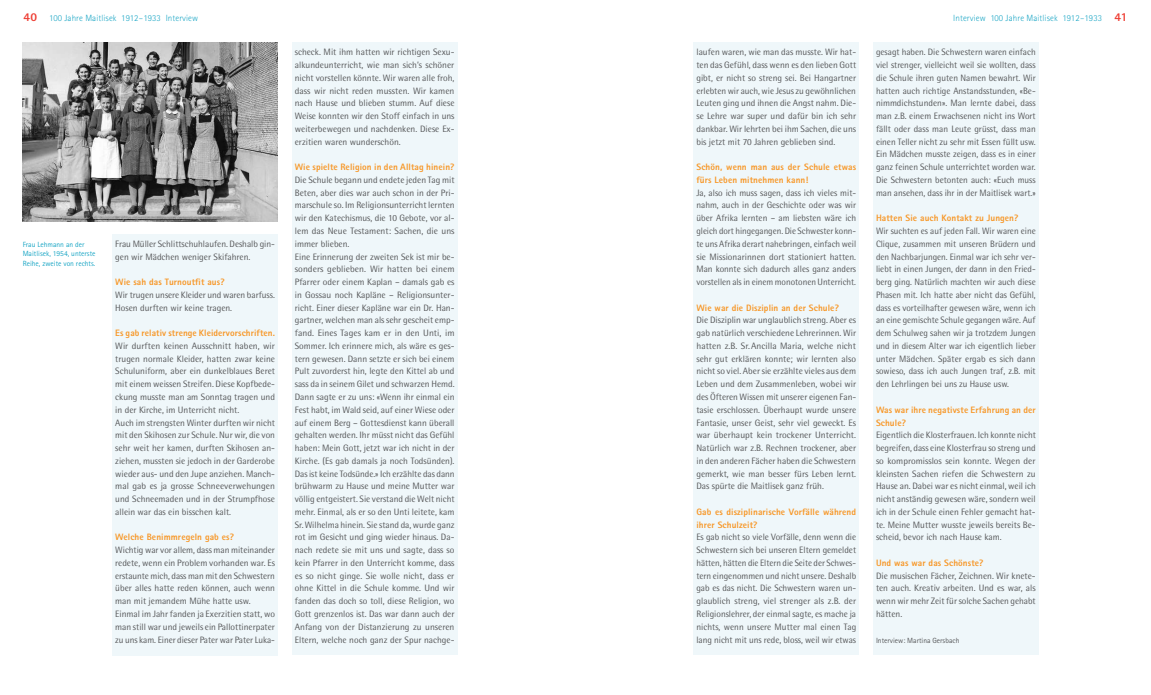
<style>
.page{position:relative;width:1151px;height:695px;background:#fff}
.page>*{position:absolute;margin:0;border:0;box-sizing:border-box;transform-origin:0 0}
.t1{font:9.2px/12.8px "Rotis Semi Sans";color:#57585a;text-align:justify}
.t2{font:800 9.2px/12.8px "Rotis Sans Serif";letter-spacing:.01em;color:#f79727}
.t3{font:300 9px "Rotis Sans Serif";letter-spacing:.01em;color:#1aa6c5}
.t4{font:7.5px/9.5px "Rotis Sans Serif";color:#1aa6c5}
.t5{font:7.5px "Rotis Sans Serif";color:#57585a}
.s1{font-weight:800;font-size:12px;color:#ee3e34}
</style>
<div class="page">
<div style="left:112px;top:234px;width:166px;height:421px;background:#eff7fa"></div>
<div style="left:292px;top:43px;width:165px;height:612px;background:#eff7fa"></div>
<img style="left:23px;top:43px;width:255px;height:178px">
<div style="left:694px;top:43px;width:165px;height:612px;background:#eff7fa"></div>
<div style="left:873px;top:43px;width:165px;height:612px;background:#eff7fa"></div>
<p class="t3" style="left:24px;top:13px;width:176px"><span class="s1">40</span> 100 Jahre Maitlisek 1912–1933 Interview</p>
<p class="t4" style="left:23px;top:239px;width:74px">Frau Lehmann an der<br>Maitlisek, 1954, unterste<br>Reihe, zweite von rechts.</p>
<p class="t1" style="left:115px;top:237px;width:161px">Frau Müller Schlittschuhlaufen. Deshalb gin&shy;gen wir Mädchen weniger Skifahren.</p>
<p class="t2" style="left:115px;top:275px;width:111px">Wie sah das Turnoutfit aus?</p>
<p class="t1" style="left:115px;top:288px;width:161px">Wir trugen unsere Kleider und waren barfuss.<br>Hosen durften wir keine tragen.</p>
<p class="t2" style="left:115px;top:326px;width:161px">Es gab relativ strenge Kleidervorschriften.</p>
<p class="t1" style="left:115px;top:339px;width:161px;text-align:left">Wir durften keinen Ausschnitt haben, wir trugen normale Kleider, hatten zwar keine Schuluniform, aber ein dunkelblaues Beret mit einem weissen Streifen. Diese Kopfbede&shy;ckung musste man am Sonntag tragen und in der Kirche, im Unterricht nicht.<br>Auch im strengsten Winter durften wir nicht mit den Skihosen zur Schule. Nur wir, die von sehr weit her kamen, durften Skihosen an&shy;ziehen, mussten sie jedoch in der Garderobe wieder aus- und den Jupe anziehen. Manch&shy;mal gab es ja grosse Schneeverwehungen und Schneemaden und in der Strumpfhose allein war das ein bisschen kalt.</p>
<p class="t2" style="left:115px;top:530px;width:120px">Welche Benimmregeln gab es?</p>
<p class="t1" style="left:115px;top:543px;width:161px;text-align:left">Wichtig war vor allem, dass man miteinander redete, wenn ein Problem vorhanden war. Es erstaunte mich, dass man mit den Schwestern über alles hatte reden können, auch wenn man mit jemandem Mühe hatte usw.<br>Einmal im Jahr fanden ja Exerzitien statt, wo man still war und jeweils ein Pallottinerpater zu uns kam. Einer dieser Pater war Pater Luka-</p>
<p class="t1" style="left:295px;top:46px;width:161px">scheck. Mit ihm hatten wir richtigen Sexu&shy;alkundeunterricht, wie man sich’s schöner nicht vorstellen könnte. Wir waren alle froh, dass wir nicht reden mussten. Wir kamen nach Hause und blieben stumm. Auf diese Weise konnten wir den Stoff einfach in uns weiterbewegen und nachdenken. Diese Ex&shy;erzitien waren wunderschön.</p>
<p class="t2" style="left:295px;top:160px;width:161px">Wie spielte Religion in den Alltag hinein?</p>
<p class="t1" style="left:295px;top:173px;width:161px;text-align:left">Die Schule begann und endete jeden Tag mit Beten, aber dies war auch schon in der Pri&shy;marschule so. Im Religionsunterricht lernten wir den Katechismus, die 10 Gebote, vor al&shy;lem das Neue Testament: Sachen, die uns immer blieben.<br>Eine Erinnerung der zweiten Sek ist mir be&shy;sonders geblieben. Wir hatten bei einem Pfarrer oder einem Kaplan – damals gab es in Gossau noch Kapläne – Religionsunter&shy;richt. Einer dieser Kapläne war ein Dr. Han&shy;gartner, welchen man als sehr gescheit emp&shy;fand. Eines Tages kam er in den Unti, im Sommer. Ich erinnere mich, als wäre es ges&shy;tern gewesen. Dann setzte er sich bei einem Pult zuvorderst hin, legte den Kittel ab und sass da in seinem Gilet und schwarzen Hemd.<br>Dann sagte er zu uns: «Wenn ihr einmal ein Fest habt, im Wald seid, auf einer Wiese oder auf einem Berg – Gottesdienst kann überall gehalten werden. Ihr müsst nicht das Gefühl haben: Mein Gott, jetzt war ich nicht in der Kirche. (Es gab damals ja noch Todsünden).<br>Das ist keine Todsünde.» Ich erzählte das dann brühwarm zu Hause und meine Mutter war völlig entgeistert. Sie verstand die Welt nicht mehr. Einmal, als er so den Unti leitete, kam Sr.Wilhelma hinein. Sie stand da, wurde ganz rot im Gesicht und ging wieder hinaus. Da&shy;nach redete sie mit uns und sagte, dass so kein Pfarrer in den Unterricht komme, dass es so nicht ginge. Sie wolle nicht, dass er ohne Kittel in die Schule komme. Und wir fanden das doch so toll, diese Religion, wo Gott grenzenlos ist. Das war dann auch der Anfang von der Distanzierung zu unseren Eltern, welche noch ganz der Spur nachge-</p>
<p class="t1" style="left:696px;top:46px;width:161px">laufen waren, wie man das musste. Wir hat&shy;ten das Gefühl, dass wenn es den lieben Gott gibt, er nicht so streng sei. Bei Hangartner erlebten wir auch, wie Jesus zu gewöhnlichen Leuten ging und ihnen die Angst nahm. Die&shy;se Lehre war super und dafür bin ich sehr dankbar. Wir lehrten bei ihm Sachen, die uns bis jetzt mit 70 Jahren geblieben sind.</p>
<p class="t2" style="left:696px;top:160px;width:161px">Schön, wenn man aus der Schule etwas fürs Leben mitnehmen kann!</p>
<p class="t1" style="left:696px;top:186px;width:161px">Ja, also ich muss sagen, dass ich vieles mit&shy;nahm, auch in der Geschichte oder was wir über Afrika lernten – am liebsten wäre ich gleich dort hingegangen. Die Schwester konn&shy;te uns Afrika derart nahebringen, einfach weil sie Missionarinnen dort stationiert hatten.<br>Man konnte sich dadurch alles ganz anders vorstellen als in einem monotonen Unterricht.</p>
<p class="t2" style="left:696px;top:301px;width:144px">Wie war die Disziplin an der Schule?</p>
<p class="t1" style="left:696px;top:314px;width:161px">Die Disziplin war unglaublich streng. Aber es gab natürlich verschiedene Lehrerinnen. Wir hatten z.B. Sr.Ancilla Maria, welche nicht sehr gut erklären konnte; wir lernten also nicht so viel. Aber sie erzählte vieles aus dem Leben und dem Zusammenleben, wobei wir des Öfteren Wissen mit unserer eigenen Fan&shy;tasie erschlossen. Überhaupt wurde unsere Fantasie, unser Geist, sehr viel geweckt. Es war überhaupt kein trockener Unterricht.<br>Natürlich war z.B. Rechnen trockener, aber in den anderen Fächer haben die Schwestern gemerkt, wie man besser fürs Leben lernt.<br>Das spürte die Maitlisek ganz früh.</p>
<p class="t2" style="left:696px;top:505px;width:161px">Gab es disziplinarische Vorfälle während ihrer Schulzeit?</p>
<p class="t1" style="left:696px;top:530px;width:161px">Es gab nicht so viele Vorfälle, denn wenn die Schwestern sich bei unseren Eltern gemeldet hätten, hätten die Eltern die Seite der Schwes&shy;tern eingenommen und nicht unsere. Deshalb gab es das nicht. Die Schwestern waren un&shy;glaublich streng, viel strenger als z.B. der Religionslehrer, der einmal sagte, es mache ja nichts, wenn unsere Mutter mal einen Tag lang nicht mit uns rede, bloss, weil wir etwas</p>
<p class="t3" style="left:953px;top:13px;width:176px">Interview 100 Jahre Maitlisek 1912–1933 <span class="s1">41</span></p>
<p class="t1" style="left:876px;top:46px;width:161px">gesagt haben. Die Schwestern waren einfach viel strenger, vielleicht weil sie wollten, dass die Schule ihren guten Namen bewahrt. Wir hatten auch richtige Anstandsstunden, «Be&shy;nimmdichstunden». Man lernte dabei, dass man z.B. einem Erwachsenen nicht ins Wort fällt oder dass man Leute grüsst, dass man einen Teller nicht zu sehr mit Essen füllt usw.<br>Ein Mädchen musste zeigen, dass es in einer ganz feinen Schule unterrichtet worden war.<br>Die Schwestern betonten auch: «Euch muss man ansehen, dass ihr in der Maitlisek wart.»</p>
<p class="t2" style="left:876px;top:211px;width:144px">Hatten Sie auch Kontakt zu Jungen?</p>
<p class="t1" style="left:876px;top:224px;width:161px">Wir suchten es auf jeden Fall. Wir waren eine Clique, zusammen mit unseren Brüdern und den Nachbarjungen. Einmal war ich sehr ver&shy;liebt in einen Jungen, der dann in den Fried&shy;berg ging. Natürlich machten wir auch diese Phasen mit. Ich hatte aber nicht das Gefühl, dass es vorteilhafter gewesen wäre, wenn ich an eine gemischte Schule gegangen wäre. Auf dem Schulweg sahen wir ja trotzdem Jungen und in diesem Alter war ich eigentlich lieber unter Mädchen. Später ergab es sich dann sowieso, dass ich auch Jungen traf, z.B. mit den Lehrlingen bei uns zu Hause usw.</p>
<p class="t2" style="left:876px;top:403px;width:161px">Was war ihre negativste Erfahrung an der<br>Schule?</p>
<p class="t1" style="left:876px;top:428px;width:161px">Eigentlich die Klosterfrauen. Ich konnte nicht begreifen, dass eine Klosterfrau so streng und so kompromisslos sein konnte. Wegen der kleinsten Sachen riefen die Schwestern zu Hause an. Dabei war es nicht einmal, weil ich nicht anständig gewesen wäre, sondern weil ich in der Schule einen Fehler gemacht hat&shy;te. Meine Mutter wusste jeweils bereits Be&shy;scheid, bevor ich nach Hause kam.</p>
<p class="t2" style="left:876px;top:556px;width:109px">Und was war das Schönste?</p>
<p class="t1" style="left:876px;top:569px;width:161px">Die musischen Fächer, Zeichnen. Wir knete&shy;ten auch. Kreativ arbeiten. Und es war, als wenn wir mehr Zeit für solche Sachen gehabt hätten.</p>
<p class="t5" style="left:876px;top:635px;width:85px">Interview: Martina Gersbach</p>
</div>
